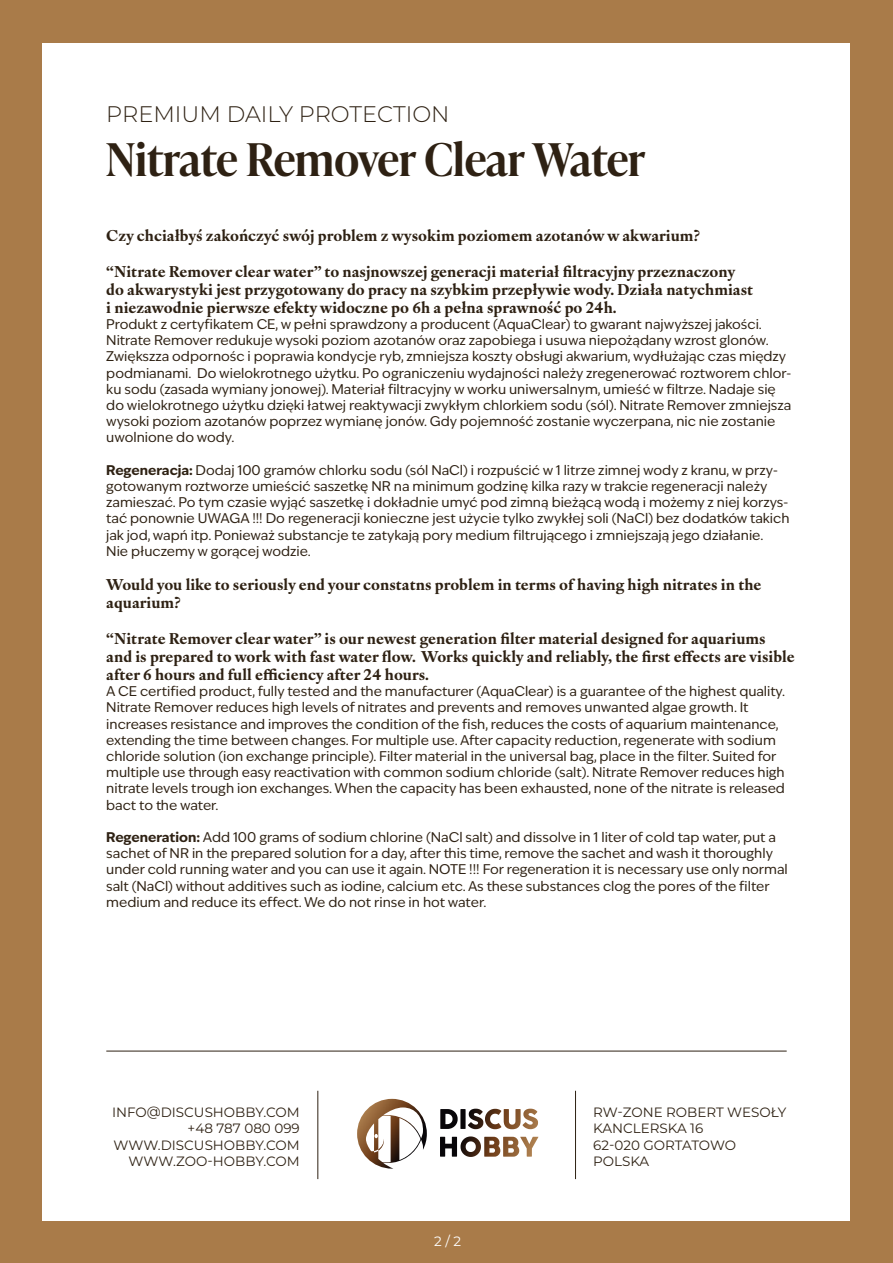
<style>
.page{position:relative;width:893px;height:1263px;background:#a97b49}
.page>*{position:absolute;margin:0;border:0;box-sizing:border-box;transform-origin:0 0}
.t1{font:600 45px "Ivy Presto Headline";letter-spacing:-.005em;color:#2e2113}
.t2{font:300 22.5px "Montserrat";color:#2e2113}
.t3{font:700 15px/18px "Ivy Ora Text";color:#2e2113}
.t4{font:13.5px/16.2px "Ivy Epic";color:#2e2113}
.t5{font:13.5px/16.2px "Montserrat";color:#2e2113}
.t6{font:13.5px "Montserrat";color:#fff}
.s1{font-weight:700}
</style>
<div class="page">
<div style="left:43px;top:43px;width:807px;height:1177px;background:#fff"></div>
<hr style="left:106px;top:1051px;width:681px;height:1px;background:#2e2113">
<hr style="left:317px;top:1091px;width:1px;height:88px;background:#2e2113">
<hr style="left:575px;top:1091px;width:1px;height:88px;background:#2e2113">
<img style="left:357px;top:1099px;width:70px;height:69px">
<img style="left:440px;top:1109px;width:18px;height:20px">
<img style="left:460px;top:1109px;width:6px;height:20px">
<img style="left:468px;top:1108px;width:15px;height:21px">
<img style="left:485px;top:1109px;width:16px;height:20px">
<img style="left:504px;top:1108px;width:34px;height:21px">
<img style="left:440px;top:1137px;width:17px;height:20px">
<img style="left:460px;top:1136px;width:21px;height:21px">
<img style="left:484px;top:1137px;width:16px;height:20px">
<img style="left:503px;top:1137px;width:35px;height:20px">
<h2 class="t2" style="left:106px;top:99px;width:345px">PREMIUM DAILY PROTECTION</h2>
<h1 class="t1" style="left:106px;top:127px;width:541px">Nitrate Remover Clear Water</h1>
<p class="t3" style="left:106px;top:225px;width:595px">Czy chciałbyś zakończyć swój problem z wysokim poziomem azotanów w akwarium?</p>
<p class="t3" style="left:106px;top:261px;width:648px">“Nitrate Remover clear water” to nasjnowszej generacji materiał filtracyjny przeznaczony do akwarystyki jest przygotowany do pracy na szybkim przepływie wody. Działa natychmiast i niezawodnie pierwsze efekty widoczne po 6h a pełna sprawność po 24h.</p>
<p class="t4" style="left:106px;top:316px;width:687px">Produkt z certyfikatem CE, w pełni sprawdzony a producent (AquaClear) to gwarant najwyższej jakości.<br>Nitrate Remover redukuje wysoki poziom azotanów oraz zapobiega i usuwa niepożądany wzrost glonów.<br>Zwiększza odpornośc i poprawia kondycje ryb, zmniejsza koszty obsługi akwarium, wydłużając czas między podmianami. Do wielokrotnego użytku. Po ograniczeniu wydajności należy zregenerować roztworem chlor&shy;ku sodu (zasada wymiany jonowej). Materiał filtracyjny w worku uniwersalnym, umieść w filtrze. Nadaje się do wielokrotnego użytku dzięki łatwej reaktywacji zwykłym chlorkiem sodu (sól). Nitrate Remover zmniejsza wysoki poziom azotanów poprzez wymianę jonów. Gdy pojemność zostanie wyczerpana, nic nie zostanie uwolnione do wody.</p>
<p class="t4" style="left:106px;top:462px;width:685px"><span class="s1">Regeneracja:</span> Dodaj 100 gramów chlorku sodu (sól NaCl) i rozpuścić w 1 litrze zimnej wody z kranu, w przy&shy;gotowanym roztworze umieścić saszetkę NR na minimum godzinę kilka razy w trakcie regeneracji należy zamieszać. Po tym czasie wyjąć saszetkę i dokładnie umyć pod zimną bieżącą wodą i możemy z niej korzys&shy;tać ponownie UWAGA !!! Do regeneracji konieczne jest użycie tylko zwykłej soli (NaCl) bez dodatków takich jak jod, wapń itp. Ponieważ substancje te zatykają pory medium filtrującego i zmniejszają jego działanie.<br>Nie płuczemy w gorącej wodzie.</p>
<p class="t3" style="left:106px;top:574px;width:657px">Would you like to seriously end your constatns problem in terms of having high nitrates in the aquarium?</p>
<p class="t3" style="left:106px;top:628px;width:690px">“Nitrate Remover clear water” is our newest generation filter material designed for aquariums and is prepared to work with fast water flow. Works quickly and reliably, the first effects are visible after 6 hours and full efficiency after 24 hours.</p>
<p class="t4" style="left:106px;top:683px;width:680px">A CE certified product, fully tested and the manufacturer (AquaClear) is a guarantee of the highest quality.<br>Nitrate Remover reduces high levels of nitrates and prevents and removes unwanted algae growth. It increases resistance and improves the condition of the fish, reduces the costs of aquarium maintenance, extending the time between changes. For multiple use. After capacity reduction, regenerate with sodium chloride solution (ion exchange principle). Filter material in the universal bag, place in the filter. Suited for multiple use through easy reactivation with common sodium chloride (salt). Nitrate Remover reduces high nitrate levels trough ion exchanges. When the capacity has been exhausted, none of the nitrate is released bact to the water.</p>
<p class="t4" style="left:106px;top:829px;width:683px"><span class="s1">Regeneration:</span> Add 100 grams of sodium chlorine (NaCl salt) and dissolve in 1 liter of cold tap water, put a sachet of NR in the prepared solution for a day, after this time, remove the sachet and wash it thoroughly under cold running water and you can use it again. NOTE !!! For regeneration it is necessary use only normal salt (NaCl) without additives such as iodine, calcium etc. As these substances clog the pores of the filter medium and reduce its effect. We do not rinse in hot water.</p>
<p class="t5" style="left:112px;top:1104px;width:189px;text-align:right">INFO@DISCUSHOBBY.COM +48 787 080 099<br>WWW.DISCUSHOBBY.COM<br>WWW.ZOO-HOBBY.COM</p>
<p class="t6" style="left:434px;top:1232px;width:28px">2 / 2</p>
<p class="t5" style="left:593px;top:1104px;width:195px">RW-ZONE ROBERT WESOŁY<br>KANCLERSKA 16<br>62-020 GORTATOWO<br>POLSKA</p>
</div>
